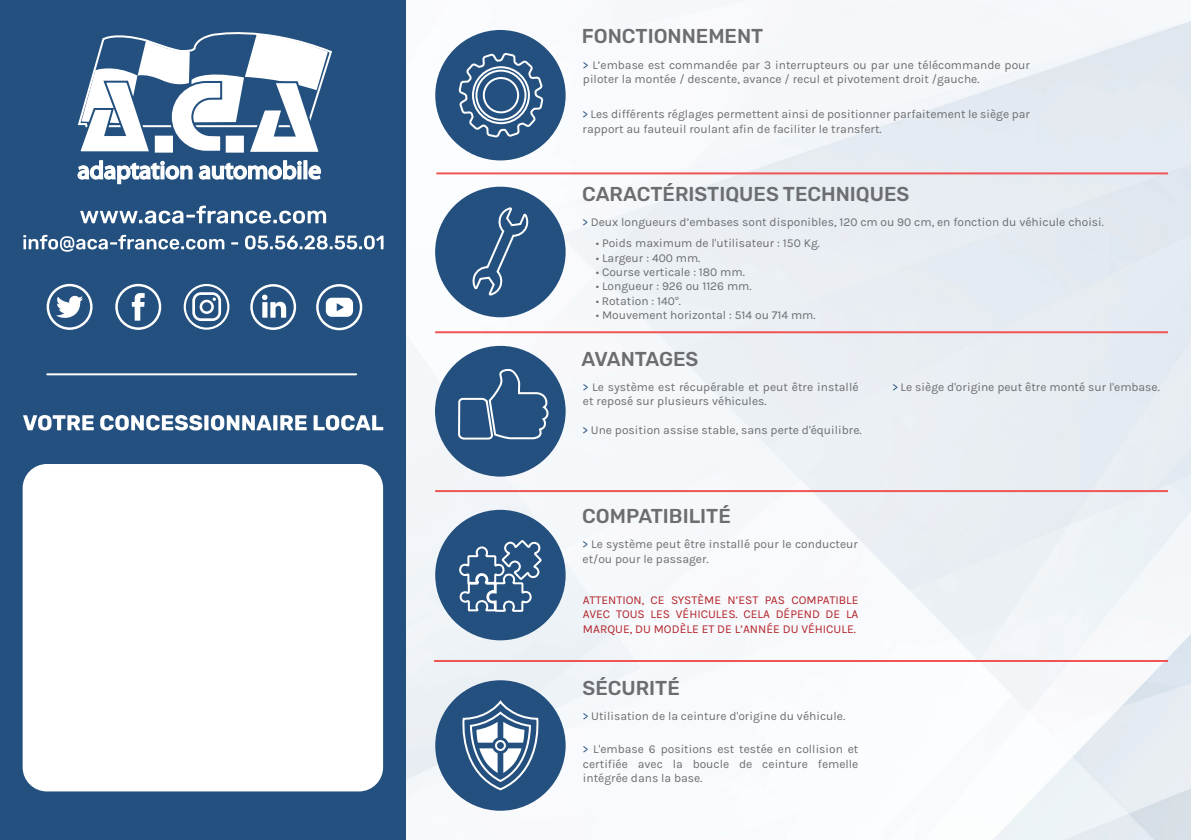
<style>
.page{position:relative;width:1191px;height:840px;background:#fff}
.page>*{position:absolute;margin:0;border:0;box-sizing:border-box;transform-origin:0 0}
.t1{font:500 20px "Rubik";color:#6c6d70}
.t2{font:12px/14.4px "Karla";color:#6c6d70}
.t3{font:12px/14.4px "Karla";color:#b4242b;text-align:justify}
.s1{color:#23507e}
.s2{font-family:"Myriad Pro"}
</style>
<div class="page">
<img style="left:406px;top:0;width:785px;height:839px">
<div style="left:435px;top:30px;width:130px;height:130px;background:#23507e;border-radius:50%"></div>
<svg style="left:458px;top:26px;width:86px;height:112px"></svg>
<div style="left:435px;top:345px;width:130px;height:131px;background:#23507e;border-radius:50%"></div>
<svg style="left:458px;top:367px;width:91px;height:73px"></svg>
<div style="left:435px;top:509px;width:130px;height:131px;background:#23507e;border-radius:50%"></div>
<svg style="left:456px;top:540px;width:87px;height:88px"></svg>
<div style="left:435px;top:186px;width:130px;height:131px;background:#23507e;border-radius:50%"></div>
<svg style="left:472px;top:207px;width:57px;height:89px"></svg>
<hr style="left:436px;top:172px;width:732px;height:2px;background:#f05556">
<hr style="left:435px;top:331px;width:733px;height:2px;background:#f05556">
<hr style="left:435px;top:490px;width:733px;height:2px;background:#f05556">
<div style="left:435px;top:680px;width:130px;height:130px;background:#23507e;border-radius:50%"></div>
<svg style="left:462px;top:700px;width:77px;height:91px"></svg>
<hr style="left:434px;top:659px;width:734px;height:2px;background:#f05556">
<div style="left:0;top:0;width:406px;height:839px;background:#23507e"></div>
<div style="left:23px;top:463px;width:360px;height:328px;background:#fff;border-radius:24px"></div>
<hr style="left:47px;top:373px;width:309px;height:2px;background:#fff">
<svg style="left:23px;top:415px;width:71px;height:15px"></svg>
<svg style="left:100px;top:415px;width:207px;height:15px"></svg>
<svg style="left:313px;top:415px;width:70px;height:15px"></svg>
<svg style="left:80px;top:205px;width:246px;height:18px"></svg>
<svg style="left:23px;top:235px;width:201px;height:16px"></svg>
<svg style="left:231px;top:242px;width:7px;height:2px"></svg>
<svg style="left:245px;top:235px;width:138px;height:14px"></svg>
<svg style="left:77px;top:32px;width:255px;height:152px"></svg>
<svg style="left:316px;top:284px;width:46px;height:46px"></svg>
<svg style="left:47px;top:284px;width:46px;height:46px"></svg>
<svg style="left:115px;top:284px;width:46px;height:46px"></svg>
<svg style="left:184px;top:284px;width:45px;height:45px"></svg>
<svg style="left:250px;top:284px;width:46px;height:46px"></svg>
<h1 class="t1" style="left:582px;top:25px;width:183px">FONCTIONNEMENT</h1>
<p class="t2" style="left:583px;top:57px;width:449px"><span class="s1">&gt;</span> L’embase est commandée par 3 interrupteurs ou par une télécommande pour piloter la montée / descente, avance / recul et pivotement droit /gauche.</p>
<p class="t2" style="left:582px;top:107px;width:449px"><span class="s1">&gt;</span> Les différents réglages permettent ainsi de positionner parfaitement le siège par rapport au fauteuil roulant afin de faciliter le transfert.</p>
<h1 class="t1" style="left:582px;top:182px;width:329px">CARACTÉRISTIQUES TECHNIQUES</h1>
<p class="t2" style="left:582px;top:214px;width:523px"><span class="s1">&gt;</span> Deux longueurs d’embases sont disponibles, 120 cm ou 90 cm, en fonction du véhicule choisi.</p>
<p class="t2" style="left:596px;top:236px;width:226px"><span class="s2">•</span> Poids maximum de l'utilisateur : 150 Kg.</p>
<p class="t2" style="left:596px;top:250px;width:106px"><span class="s2">•</span> Largeur : 400 mm.</p>
<p class="t2" style="left:596px;top:265px;width:151px"><span class="s2">•</span> Course verticale : 180 mm.</p>
<p class="t2" style="left:596px;top:279px;width:157px"><span class="s2">•</span> Longueur : 926 ou 1126 mm.</p>
<p class="t2" style="left:596px;top:293px;width:87px"><span class="s2">•</span> Rotation : 140<span class="s2">°</span>.</p>
<p class="t2" style="left:596px;top:308px;width:221px"><span class="s2">•</span> Mouvement horizontal : 514 ou 714 mm.</p>
<h1 class="t1" style="left:581px;top:347px;width:118px">AVANTAGES</h1>
<p class="t2" style="left:583px;top:379px;width:277px"><span class="s1">&gt;</span> Le système est récupérable et peut être installé et reposé sur plusieurs véhicules.</p>
<p class="t2" style="left:582px;top:423px;width:281px"><span class="s1">&gt;</span> Une position assise stable, sans perte d'équilibre.</p>
<h1 class="t1" style="left:582px;top:504px;width:150px">COMPATIBILITÉ</h1>
<p class="t2" style="left:582px;top:537px;width:277px"><span class="s1">&gt;</span> Le système peut être installé pour le conducteur et/ou pour le passager.</p>
<p class="t3" style="left:583px;top:592px;width:277px">ATTENTION, CE SYSTÈME N’EST PAS COMPATIBLE AVEC TOUS LES VÉHICULES. CELA DÉPEND DE LA MARQUE, DU MODÈLE ET DE L’ANNÉE DU VÉHICULE.</p>
<h1 class="t1" style="left:582px;top:675px;width:99px">SÉCURITÉ</h1>
<p class="t2" style="left:583px;top:708px;width:264px"><span class="s1">&gt;</span> Utilisation de la ceinture d'origine du véhicule.</p>
<p class="t2" style="left:583px;top:742px;width:277px;text-align:justify"><span class="s1">&gt;</span> L'embase 6 positions est testée en collision et certifiée avec la boucle de ceinture femelle intégrée dans la base.</p>
<p class="t2" style="left:892px;top:379px;width:269px"><span class="s1">&gt;</span> Le siège d'origine peut être monté sur l'embase.</p>
</div>
